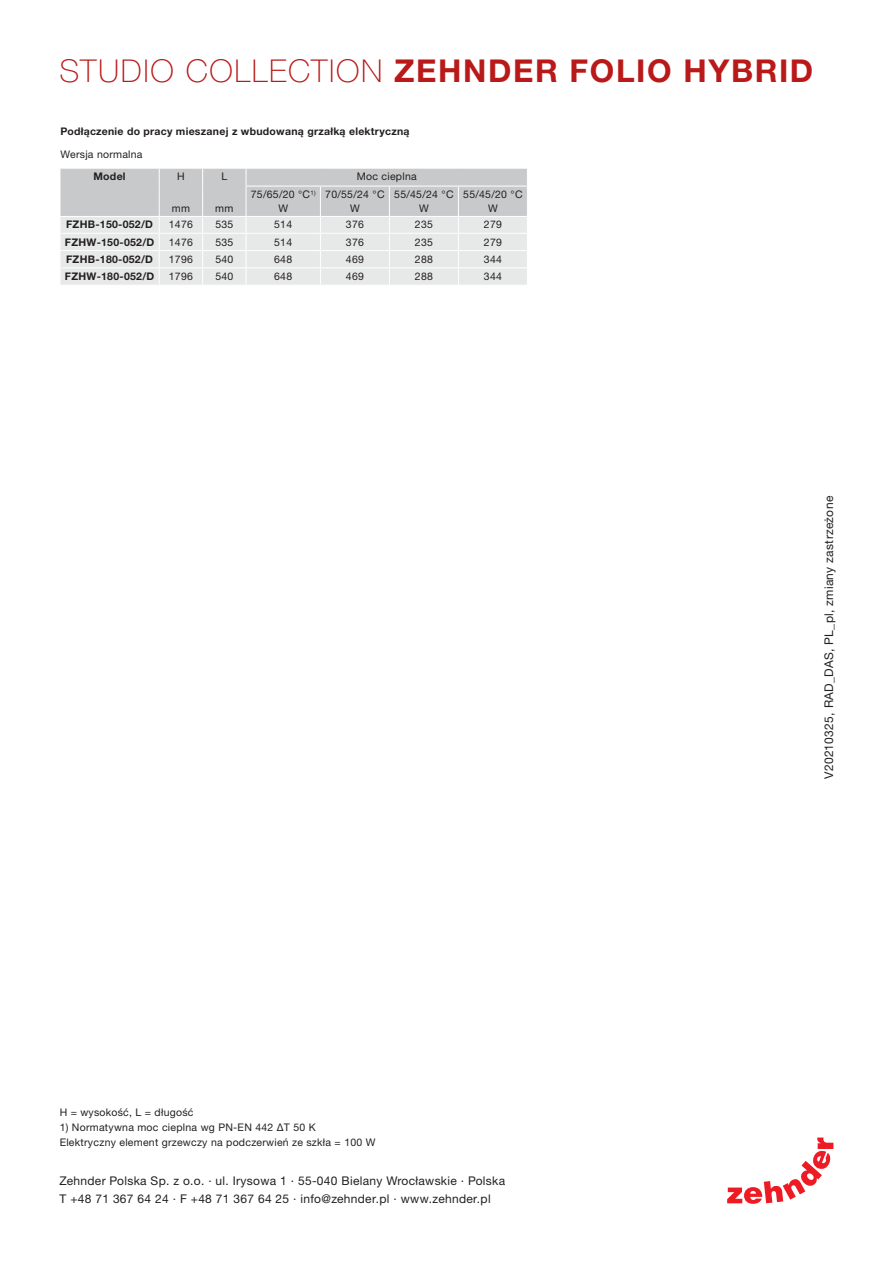
<style>
.page{position:relative;width:893px;height:1263px;background:#fff}
.page>*{position:absolute;margin:0;border:0;box-sizing:border-box;transform-origin:0 0}
.t1{font:700 31.5px "Helvetica Neue LTW1 G";letter-spacing:.05em;color:#b91919}
.t2{font:12px/18px "Helvetica Neuefor Zehnder";letter-spacing:.025em;color:#231f20}
.t3{font:10.5px/13.5px "Helvetica Neuefor Zehnder";letter-spacing:.025em;color:#231f20;text-align:center}
.t4{font:700 10.5px "Helvetica Neue LTW1 G";letter-spacing:.025em;color:#231f20}
.s1{font-weight:100}
</style>
<div class="page">
<svg style="left:60px;top:169px;width:467px;height:116px"></svg>
<hr style="left:246px;top:186px;width:74px;height:1px;background:#fff">
<hr style="left:320px;top:186px;width:69px;height:1px;background:#fff">
<hr style="left:389px;top:186px;width:69px;height:1px;background:#fff">
<hr style="left:458px;top:186px;width:70px;height:1px;background:#fff">
<hr style="left:60px;top:216px;width:99px;height:1px;background:#fff">
<hr style="left:159px;top:216px;width:44px;height:1px;background:#fff">
<hr style="left:203px;top:216px;width:43px;height:1px;background:#fff">
<hr style="left:246px;top:216px;width:74px;height:1px;background:#fff">
<hr style="left:320px;top:216px;width:69px;height:1px;background:#fff">
<hr style="left:389px;top:216px;width:69px;height:1px;background:#fff">
<hr style="left:458px;top:216px;width:70px;height:1px;background:#fff">
<hr style="left:60px;top:233px;width:99px;height:1px;background:#fff">
<hr style="left:159px;top:233px;width:44px;height:1px;background:#fff">
<hr style="left:203px;top:233px;width:43px;height:1px;background:#fff">
<hr style="left:246px;top:233px;width:74px;height:1px;background:#fff">
<hr style="left:320px;top:233px;width:69px;height:1px;background:#fff">
<hr style="left:389px;top:233px;width:69px;height:1px;background:#fff">
<hr style="left:458px;top:233px;width:70px;height:1px;background:#fff">
<hr style="left:60px;top:250px;width:99px;height:1px;background:#fff">
<hr style="left:159px;top:250px;width:44px;height:1px;background:#fff">
<hr style="left:203px;top:250px;width:43px;height:1px;background:#fff">
<hr style="left:246px;top:250px;width:74px;height:1px;background:#fff">
<hr style="left:320px;top:250px;width:69px;height:1px;background:#fff">
<hr style="left:389px;top:250px;width:69px;height:1px;background:#fff">
<hr style="left:458px;top:250px;width:70px;height:1px;background:#fff">
<hr style="left:60px;top:267px;width:99px;height:1px;background:#fff">
<hr style="left:159px;top:267px;width:44px;height:1px;background:#fff">
<hr style="left:203px;top:267px;width:43px;height:1px;background:#fff">
<hr style="left:246px;top:267px;width:74px;height:1px;background:#fff">
<hr style="left:320px;top:267px;width:69px;height:1px;background:#fff">
<hr style="left:389px;top:267px;width:69px;height:1px;background:#fff">
<hr style="left:458px;top:267px;width:70px;height:1px;background:#fff">
<svg style="left:727px;top:1137px;width:106px;height:67px"></svg>
<h1 class="t1" style="left:60px;top:51px;width:755px"><span class="s1">STUDIO COLLECTION</span> Zehnder Folio Hybrid</h1>
<p class="t4" style="left:60px;top:125px;width:351px">Podłączenie do pracy mieszanej z wbudowaną grzałką elektryczną</p>
<p class="t3" style="left:60px;top:148px;width:84px">Wersja normalna</p>
<p class="t4" style="left:94px;top:170px;width:34px">Model</p>
<p class="t3" style="left:177px;top:170px;width:9px">H</p>
<p class="t3" style="left:172px;top:201px;width:20px">mm</p>
<p class="t3" style="left:221px;top:170px;width:7px">L</p>
<p class="t3" style="left:215px;top:201px;width:20px">mm</p>
<p class="t3" style="left:357px;top:170px;width:61px">Moc cieplna</p>
<p class="t3" style="left:251px;top:188px;width:66px">75/65/20 °C<sup>1)<br></sup>W</p>
<p class="t3" style="left:325px;top:188px;width:61px">70/55/24 °C<br>W</p>
<p class="t3" style="left:394px;top:188px;width:61px">55/45/24 °C<br>W</p>
<p class="t3" style="left:463px;top:188px;width:61px">55/45/20 °C<br>W</p>
<p class="t4" style="left:66px;top:218px;width:87px">FZHB-150-052/D</p>
<p class="t3" style="left:169px;top:218px;width:26px">1476</p>
<p class="t3" style="left:215px;top:218px;width:20px">535</p>
<p class="t3" style="left:274px;top:218px;width:20px">514</p>
<p class="t3" style="left:346px;top:218px;width:20px">376</p>
<p class="t3" style="left:415px;top:218px;width:20px">235</p>
<p class="t3" style="left:484px;top:218px;width:20px">279</p>
<p class="t4" style="left:65px;top:235px;width:90px">FZHW-150-052/D</p>
<p class="t3" style="left:169px;top:235px;width:26px">1476</p>
<p class="t3" style="left:215px;top:235px;width:20px">535</p>
<p class="t3" style="left:274px;top:235px;width:20px">514</p>
<p class="t3" style="left:346px;top:235px;width:20px">376</p>
<p class="t3" style="left:415px;top:235px;width:20px">235</p>
<p class="t3" style="left:484px;top:235px;width:20px">279</p>
<p class="t4" style="left:66px;top:253px;width:87px">FZHB-180-052/D</p>
<p class="t3" style="left:169px;top:252px;width:26px">1796</p>
<p class="t3" style="left:215px;top:252px;width:20px">540</p>
<p class="t3" style="left:274px;top:252px;width:20px">648</p>
<p class="t3" style="left:346px;top:252px;width:20px">469</p>
<p class="t3" style="left:415px;top:252px;width:20px">288</p>
<p class="t3" style="left:484px;top:252px;width:20px">344</p>
<p class="t4" style="left:65px;top:270px;width:90px">FZHW-180-052/D</p>
<p class="t3" style="left:169px;top:270px;width:26px">1796</p>
<p class="t3" style="left:215px;top:270px;width:20px">540</p>
<p class="t3" style="left:274px;top:270px;width:20px">648</p>
<p class="t3" style="left:346px;top:270px;width:20px">469</p>
<p class="t3" style="left:415px;top:270px;width:20px">288</p>
<p class="t3" style="left:484px;top:270px;width:20px">344</p>
<p class="t2" style="left:820px;top:779px;width:285px;rotate:-90deg">V20210325, RAD_DAS, PL_pl, zmiany zastrzeżone</p>
<p class="t3" style="left:60px;top:1105px;width:135px">H = wysokość, L = długość</p>
<p class="t3" style="left:60px;top:1120px;width:317px;line-height:14.7px;text-align:left">1) Normatywna moc cieplna wg PN-EN 442 ΔT 50 K<br>Elektryczny element grzewczy na podczerwień ze szkła = 100 W</p>
<p class="t2" style="left:60px;top:1172px;width:447px">Zehnder Polska Sp. z o.o. · ul. Irysowa 1 · 55-040 Bielany Wrocławskie · Polska<br>T +48 71 367 64 24 · F +48 71 367 64 25 · info@zehnder.pl · www.zehnder.pl</p>
</div>
